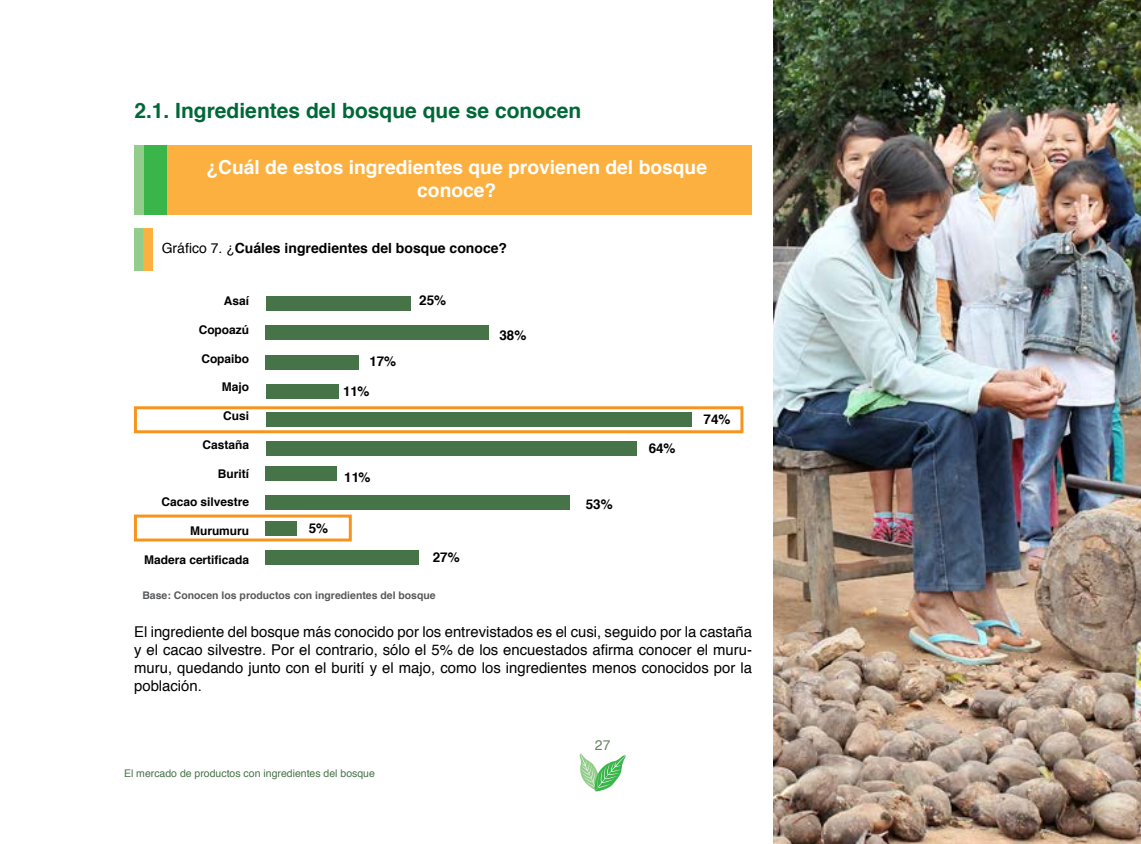
<style>
.page{position:relative;width:1141px;height:844px;background:#fff}
.page>*{position:absolute;margin:0;border:0;box-sizing:border-box;transform-origin:0 0}
.t1{font:700 21px "Helvetica";color:#006838}
.t2{font:700 19.25px/23.1px "Helvetica";color:#fff;text-align:center}
.t3{font:14.88px/17.8px "Helvetica";color:#000;text-align:justify}
.t4{font:700 14px "Helvetica";color:#000}
.t5{font:14px "Helvetica";color:#668663}
.t6{font:700 13.47px "Helvetica";color:#000}
.t7{font:700 11.9px "Helvetica";color:#000}
.t8{font:700 10.5px "Helvetica";color:#58595b}
.t9{font:10.5px "Helvetica";color:#477348}
.s1{font-weight:400}
</style>
<div class="page">
<svg style="left:579px;top:753px;width:47px;height:39px"></svg>
<div style="left:166px;top:145px;width:586px;height:69px;background:#fbb040"></div>
<div style="left:144px;top:145px;width:22px;height:69px;background:#39b54a"></div>
<div style="left:134px;top:145px;width:10px;height:69px;background:#92cd8b"></div>
<div style="left:134px;top:228px;width:10px;height:43px;background:#92cd8b"></div>
<div style="left:143px;top:228px;width:10px;height:43px;background:#fbb040"></div>
<img style="left:774px;top:0;width:367px;height:843px">
<div style="left:266px;top:296px;width:145px;height:15px;background:#477348"></div>
<div style="left:266px;top:325px;width:223px;height:15px;background:#477348"></div>
<div style="left:266px;top:355px;width:93px;height:15px;background:#477348"></div>
<div style="left:266px;top:384px;width:73px;height:15px;background:#477348"></div>
<div style="left:266px;top:549px;width:153px;height:15px;background:#477348"></div>
<svg style="left:133px;top:406px;width:611px;height:136px"></svg>
<h1 class="t1" style="left:134px;top:94px;width:448px">2.1. Ingredientes del bosque que se conocen</h1>
<p class="t2" style="left:206px;top:155px;width:502px">¿Cuál de estos ingredientes que provienen del bosque conoce?</p>
<p class="t4" style="left:162px;top:236px;width:347px"><span class="s1">Gráfico 7. ¿</span>Cuáles ingredientes del bosque conoce?</p>
<p class="t7" style="left:224px;top:291px;width:27px">Asaí</p>
<p class="t7" style="left:199px;top:320px;width:52px">Copoazú</p>
<p class="t7" style="left:201px;top:349px;width:49px">Copaibo</p>
<p class="t7" style="left:222px;top:377px;width:29px">Majo</p>
<p class="t7" style="left:223px;top:406px;width:27px">Cusi</p>
<p class="t7" style="left:203px;top:435px;width:48px">Castaña</p>
<p class="t7" style="left:218px;top:463px;width:33px">Burití</p>
<p class="t7" style="left:161px;top:492px;width:89px">Cacao silvestre</p>
<p class="t7" style="left:190px;top:521px;width:61px">Murumuru</p>
<p class="t7" style="left:144px;top:550px;width:107px">Madera certificada</p>
<p class="t6" style="left:369px;top:350px;width:28px">17%</p>
<p class="t6" style="left:343px;top:380px;width:28px">11%</p>
<p class="t6" style="left:419px;top:289px;width:28px">25%</p>
<p class="t6" style="left:309px;top:517px;width:21px">5%</p>
<p class="t6" style="left:344px;top:466px;width:28px">11%</p>
<p class="t6" style="left:433px;top:546px;width:28px">27%</p>
<p class="t8" style="left:142px;top:587px;width:295px">Base: Conocen los productos con ingredientes del bosque</p>
<p class="t6" style="left:499px;top:324px;width:28px">38%</p>
<p class="t6" style="left:586px;top:493px;width:28px">53%</p>
<p class="t6" style="left:649px;top:437px;width:28px">64%</p>
<p class="t6" style="left:704px;top:408px;width:28px">74%</p>
<p class="t3" style="left:134px;top:623px;width:619px">El ingrediente del bosque más conocido por los entrevistados es el cusi, seguido por la castaña y el cacao silvestre. Por el contrario, sólo el 5% de los encuestados afirma conocer el muru&shy;muru, quedando junto con el burití y el majo, como los ingredientes menos conocidos por la población.</p>
<p class="t9" style="left:124px;top:765px;width:252px">El mercado de productos con ingredientes del bosque</p>
<p class="t5" style="left:595px;top:733px;width:17px">27</p>
</div>
